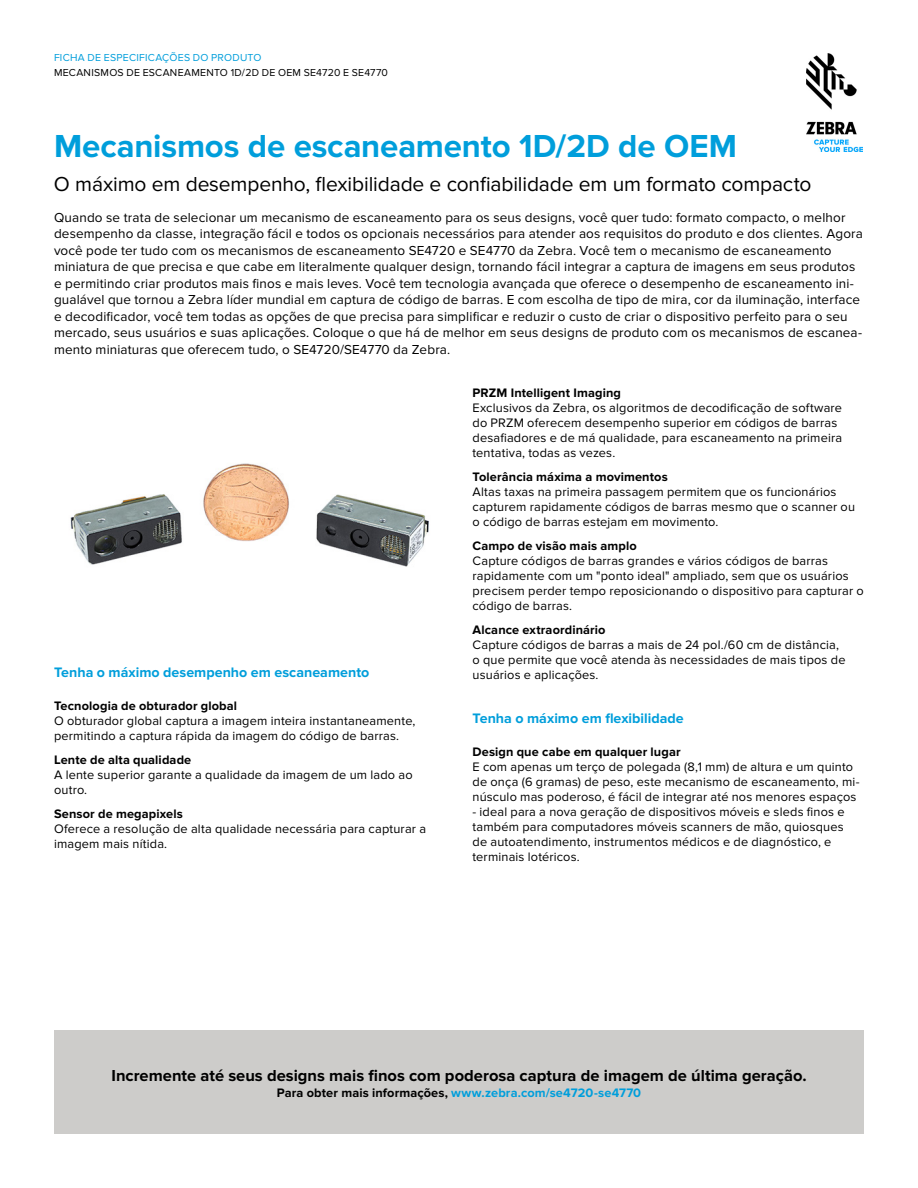
<style>
.page{position:relative;width:918px;height:1188px;background:#fff}
.page>*{position:absolute;margin:0;border:0;box-sizing:border-box;transform-origin:0 0}
.t1{font:700 33px "Proxima Nova";letter-spacing:-.005em;color:#009edb}
.t2{font:21px "Proxima Nova";letter-spacing:-.005em;color:#000}
.t3{font:700 16.5px "Proxima Nova";color:#000}
.t4{font:700 14.25px "Proxima Nova";color:#009edb}
.t5{font:13.5px/16.5px "Proxima Nova";letter-spacing:.01em;color:#000}
.t6{font:12.75px/15px "Proxima Nova";letter-spacing:.015em;color:#000}
.t7{font:700 12.75px "Proxima Nova";letter-spacing:.01em;color:#000}
.t8{font:700 12.75px "Proxima Nova";letter-spacing:.01em;color:#009edb}
.t9{font:10.5px "Proxima Nova";letter-spacing:.025em;color:#000}
.t10{font:10.5px "Proxima Nova";letter-spacing:.025em;color:#009edb}
.s1{color:#000}
</style>
<div class="page">
<img style="left:806px;top:54px;width:56px;height:97px">
<div style="left:54px;top:1031px;width:810px;height:103px;background:#cdccca"></div>
<img style="left:70px;top:463px;width:359px;height:104px">
<p class="t10" style="left:54px;top:52px;width:209px">FICHA DE ESPECIFICAÇÕES DO PRODUTO</p>
<p class="t9" style="left:54px;top:66px;width:335px">MECANISMOS DE ESCANEAMENTO 1D/2D DE OEM SE4720 E SE4770</p>
<h1 class="t1" style="left:54px;top:127px;width:685px">Mecanismos de escaneamento 1D/2D de OEM</h1>
<h2 class="t2" style="left:54px;top:172px;width:759px">O máximo em desempenho, flexibilidade e confiabilidade em um formato compacto</h2>
<p class="t5" style="left:54px;top:209px;width:811px">Quando se trata de selecionar um mecanismo de escaneamento para os seus designs, você quer tudo: formato compacto, o melhor desempenho da classe, integração fácil e todos os opcionais necessários para atender aos requisitos do produto e dos clientes. Agora você pode ter tudo com os mecanismos de escaneamento SE4720 e SE4770 da Zebra. Você tem o mecanismo de escaneamento miniatura de que precisa e que cabe em literalmente qualquer design, tornando fácil integrar a captura de imagens em seus produtos e permitindo criar produtos mais finos e mais leves. Você tem tecnologia avançada que oferece o desempenho de escaneamento ini&shy;gualável que tornou a Zebra líder mundial em captura de código de barras. E com escolha de tipo de mira, cor da iluminação, interface e decodificador, você tem todas as opções de que precisa para simplificar e reduzir o custo de criar o dispositivo perfeito para o seu mercado, seus usuários e suas aplicações. Coloque o que há de melhor em seus designs de produto com os mecanismos de escanea&shy;mento miniaturas que oferecem tudo, o SE4720/SE4770 da Zebra.</p>
<p class="t4" style="left:54px;top:664px;width:317px">Tenha o máximo desempenho em escaneamento</p>
<p class="t7" style="left:54px;top:698px;width:185px">Tecnologia de obturador global</p>
<p class="t6" style="left:54px;top:713px;width:363px">O obturador global captura a imagem inteira instantaneamente, permitindo a captura rápida da imagem do código de barras.</p>
<p class="t7" style="left:54px;top:752px;width:139px">Lente de alta qualidade</p>
<p class="t6" style="left:54px;top:767px;width:360px">A lente superior garante a qualidade da imagem de um lado ao outro.</p>
<p class="t7" style="left:54px;top:806px;width:130px">Sensor de megapixels</p>
<p class="t6" style="left:54px;top:821px;width:374px">Oferece a resolução de alta qualidade necessária para capturar a imagem mais nítida.</p>
<p class="t7" style="left:472px;top:386px;width:150px">PRZM Intelligent Imaging</p>
<p class="t6" style="left:472px;top:401px;width:371px">Exclusivos da Zebra, os algoritmos de decodificação de software do PRZM oferecem desempenho superior em códigos de barras desafiadores e de má qualidade, para escaneamento na primeira tentativa, todas as vezes.</p>
<p class="t7" style="left:472px;top:470px;width:197px">Tolerância máxima a movimentos</p>
<p class="t6" style="left:472px;top:485px;width:384px">Altas taxas na primeira passagem permitem que os funcionários capturem rapidamente códigos de barras mesmo que o scanner ou o código de barras estejam em movimento.</p>
<p class="t7" style="left:472px;top:539px;width:166px">Campo de visão mais amplo</p>
<p class="t6" style="left:472px;top:554px;width:393px">Capture códigos de barras grandes e vários códigos de barras rapidamente com um "ponto ideal" ampliado, sem que os usuários precisem perder tempo reposicionando o dispositivo para capturar o código de barras.</p>
<p class="t7" style="left:472px;top:623px;width:135px">Alcance extraordinário</p>
<p class="t6" style="left:472px;top:638px;width:375px">Capture códigos de barras a mais de 24 pol./60 cm de distância, o que permite que você atenda às necessidades de mais tipos de usuários e aplicações.</p>
<p class="t4" style="left:472px;top:710px;width:213px">Tenha o máximo em flexibilidade</p>
<p class="t7" style="left:472px;top:744px;width:210px">Design que cabe em qualquer lugar</p>
<p class="t6" style="left:472px;top:759px;width:389px">E com apenas um terço de polegada (8,1 mm) de altura e um quinto de onça (6 gramas) de peso, este mecanismo de escaneamento, mi&shy;núsculo mas poderoso, é fácil de integrar até nos menores espaços</p>
<p class="t6" style="left:472px;top:804px;width:374px">- ideal para a nova geração de dispositivos móveis e sleds finos e também para computadores móveis scanners de mão, quiosques de autoatendimento, instrumentos médicos e de diagnóstico, e terminais lotéricos.</p>
<p class="t3" style="left:111px;top:1066px;width:697px">Incremente até seus designs mais finos com poderosa captura de imagem de última geração.</p>
<p class="t8" style="left:277px;top:1085px;width:366px"><span class="s1">Para obter mais informações,</span> www.zebra.com/se4720-se4770</p>
</div>
